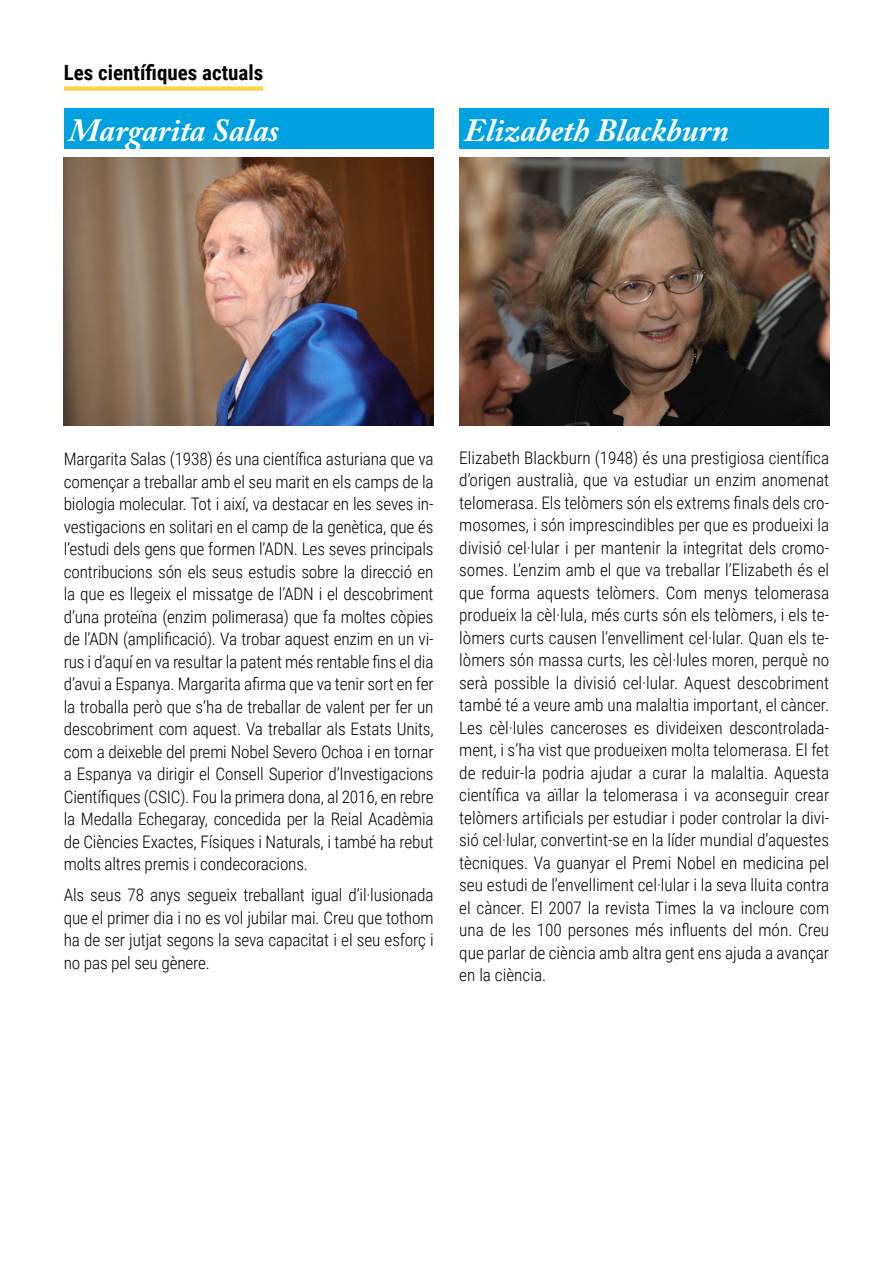
<style>
.page{position:relative;width:893px;height:1263px;background:#fff}
.page>*{position:absolute;margin:0;border:0;box-sizing:border-box;transform-origin:0 0}
.t1{font:italic 700 32.25px "Adobe Caslon Pro";color:#fff}
.t2{font:700 21px "Roboto Condensed";color:#000}
.t3{font:300 17.25px/22.5px "Roboto Condensed";letter-spacing:-.01em;color:#000;text-align:justify}
</style>
<div class="page">
<div style="left:64px;top:86px;width:199px;height:5px;background:#f8d84f"></div>
<img style="left:64px;top:157px;width:370px;height:268px">
<img style="left:459px;top:157px;width:370px;height:268px">
<div style="left:64px;top:109px;width:369px;height:40px;background:#00a1e0"></div>
<div style="left:460px;top:109px;width:369px;height:40px;background:#00a1e0"></div>
<p class="t2" style="left:64px;top:57px;width:201px">Les científiques actuals</p>
<h1 class="t1" style="left:68px;top:111px;width:212px">Margarita Salas</h1>
<h1 class="t1" style="left:464px;top:111px;width:266px">Elizabeth Blackburn</h1>
<p class="t3" style="left:64px;top:447px;width:371px">Margarita Salas (1938) és una científica asturiana que va començar a treballar amb el seu marit en els camps de la biologia molecular. Tot i així, va destacar en les seves in&shy;vestigacions en solitari en el camp de la genètica, que és l’estudi dels gens que formen l’ADN. Les seves principals contribucions són els seus estudis sobre la direcció en la que es llegeix el missatge de l’ADN i el descobriment d’una proteïna (enzim polimerasa) que fa moltes còpies de l’ADN (amplificació). Va trobar aquest enzim en un vi&shy;rus i d’aquí en va resultar la patent més rentable fins el dia d’avui a Espanya. Margarita afirma que va tenir sort en fer la troballa però que s’ha de treballar de valent per fer un descobriment com aquest. Va treballar als Estats Units, com a deixeble del premi Nobel Severo Ochoa i en tornar a Espanya va dirigir el Consell Superior d’Investigacions Científiques (CSIC). Fou la primera dona, al 2016, en rebre la Medalla Echegaray, concedida per la Reial Acadèmia de Ciències Exactes, Físiques i Naturals, i també ha rebut molts altres premis i condecoracions.</p>
<p class="t3" style="left:64px;top:883px;width:371px">Als seus 78 anys segueix treballant igual d’il·lusionada que el primer dia i no es vol jubilar mai. Creu que tothom ha de ser jutjat segons la seva capacitat i el seu esforç i no pas pel seu gènere.</p>
<p class="t3" style="left:459px;top:445px;width:371px">Elizabeth Blackburn (1948) és una prestigiosa científica d’origen australià, que va estudiar un enzim anomenat telomerasa. Els telòmers són els extrems finals dels cro&shy;mosomes, i són imprescindibles per que es produeixi la divisió cel·lular i per mantenir la integritat dels cromo&shy;somes. L’enzim amb el que va treballar l’Elizabeth és el que forma aquests telòmers. Com menys telomerasa produeix la cèl·lula, més curts són els telòmers, i els te&shy;lòmers curts causen l’envelliment cel·lular. Quan els te&shy;lòmers són massa curts, les cèl·lules moren, perquè no serà possible la divisió cel·lular. Aquest descobriment també té a veure amb una malaltia important, el càncer.<br>Les cèl·lules canceroses es divideixen descontrolada&shy;ment, i s’ha vist que produeixen molta telomerasa. El fet de reduir-la podria ajudar a curar la malaltia. Aquesta científica va aïllar la telomerasa i va aconseguir crear telòmers artificials per estudiar i poder controlar la divi&shy;sió cel·lular, convertint-se en la líder mundial d’aquestes tècniques. Va guanyar el Premi Nobel en medicina pel seu estudi de l’envelliment cel·lular i la seva lluita contra el càncer. El 2007 la revista Times la va incloure com una de les 100 persones més influents del món. Creu que parlar de ciència amb altra gent ens ajuda a avançar en la ciència.</p>
</div>
